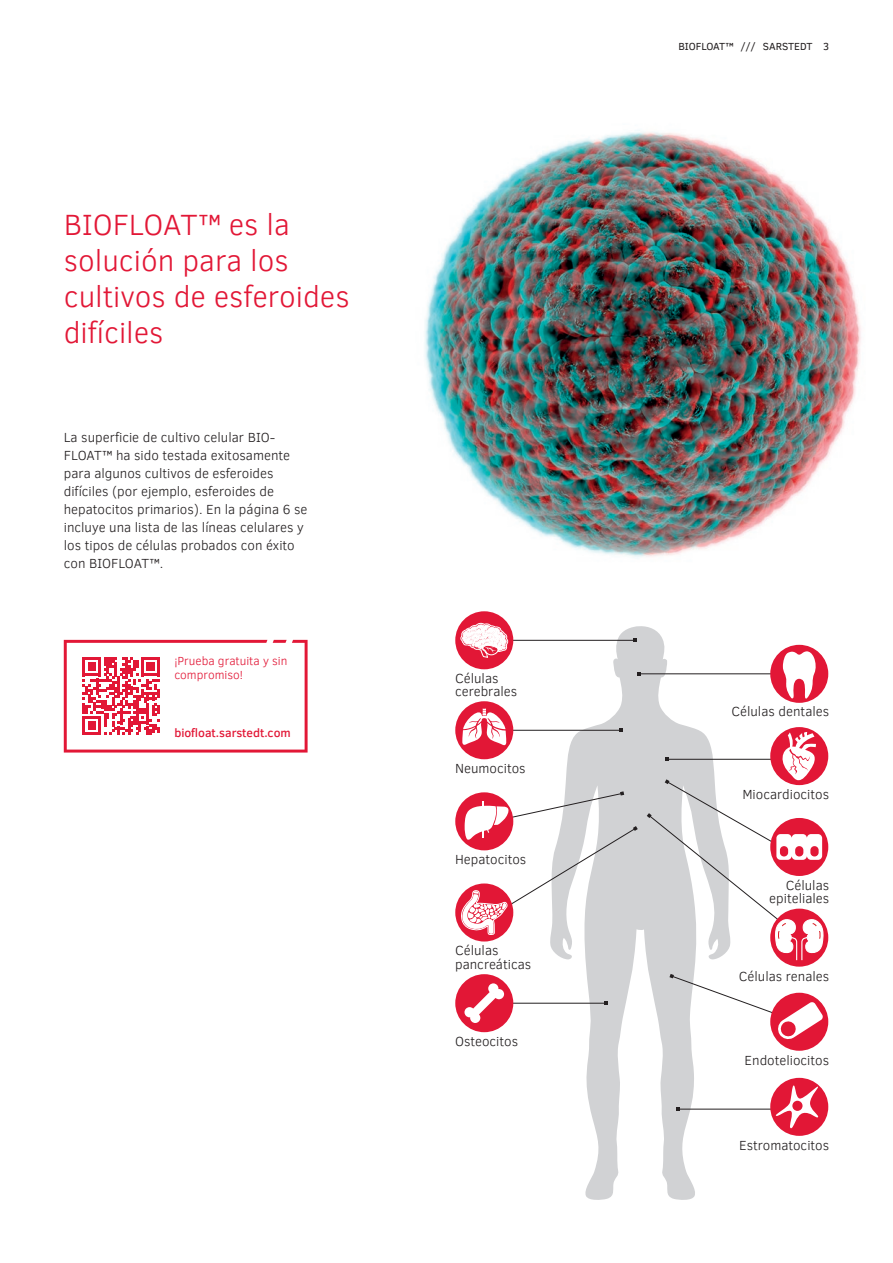
<style>
.page{position:relative;width:893px;height:1263px;background:#fff}
.page>*{position:absolute;margin:0;border:0;box-sizing:border-box;transform-origin:0 0}
.t1{font:300 30px/36px "Clear Sans";color:#e21736}
.t2{font:300 13.5px/18px "Clear Sans";color:#231f20}
.t3{font:300 12px/14.4px "Clear Sans";color:#e21736}
.t4{font:500 12px "Clear Sans";color:#e21736}
.t5{font:10.5px "Clear Sans";color:#231f20}
</style>
<div class="page">
<img style="left:424px;top:130px;width:437px;height:429px">
<svg style="left:548px;top:626px;width:183px;height:574px"></svg>
<hr style="left:639px;top:673px;width:146px;height:1px;background:#231f20">
<hr style="left:678px;top:1109px;width:114px;height:1px;background:#231f20">
<div style="left:770px;top:645px;width:58px;height:58px;background:#e21736;border-radius:50%"></div>
<svg style="left:783px;top:651px;width:33px;height:47px"></svg>
<div style="left:770px;top:727px;width:58px;height:58px;background:#e21736;border-radius:50%"></div>
<div style="left:770px;top:993px;width:58px;height:58px;background:#e21736;border-radius:50%"></div>
<svg style="left:669px;top:974px;width:154px;height:66px"></svg>
<div style="left:770px;top:909px;width:58px;height:58px;background:#e21736;border-radius:50%"></div>
<svg style="left:647px;top:732px;width:178px;height:229px"></svg>
<div style="left:770px;top:1078px;width:58px;height:58px;background:#e21736;border-radius:50%"></div>
<svg style="left:774px;top:1085px;width:46px;height:44px"></svg>
<hr style="left:484px;top:640px;width:151px;height:1px;background:#231f20">
<svg style="left:633px;top:638px;width:4px;height:4px"></svg>
<hr style="left:487px;top:730px;width:134px;height:1px;background:#231f20">
<svg style="left:619px;top:728px;width:4px;height:4px"></svg>
<hr style="left:472px;top:1003px;width:134px;height:1px;background:#231f20">
<svg style="left:604px;top:1001px;width:4px;height:4px"></svg>
<div style="left:455px;top:974px;width:58px;height:58px;background:#e21736;border-radius:50%"></div>
<svg style="left:464px;top:983px;width:40px;height:40px"></svg>
<div style="left:455px;top:883px;width:58px;height:58px;background:#e21736;border-radius:50%"></div>
<svg style="left:455px;top:792px;width:58px;height:58px"></svg>
<svg style="left:460px;top:791px;width:178px;height:144px"></svg>
<div style="left:455px;top:701px;width:58px;height:58px;background:#e21736;border-radius:50%"></div>
<svg style="left:461px;top:706px;width:46px;height:39px"></svg>
<div style="left:455px;top:611px;width:58px;height:58px;background:#e21736;border-radius:50%"></div>
<svg style="left:460px;top:623px;width:48px;height:35px"></svg>
<svg style="left:64px;top:640px;width:244px;height:112px"></svg>
<h1 class="t1" style="left:64px;top:206px;width:287px">BIOFLOAT™ es la solución para los cultivos de esferoides difíciles</h1>
<p class="t2" style="left:64px;top:428px;width:245px">La superficie de cultivo celular BIO-FLOAT™ ha sido testada exitosamente para algunos cultivos de esferoides difíciles (por ejemplo, esferoides de hepatocitos primarios). En la página 6 se incluye una lista de las líneas celulares y los tipos de células probados con éxito con BIOFLOAT™.</p>
<p class="t3" style="left:174px;top:653px;width:115px">¡Prueba gratuita y sin compromiso!</p>
<p class="t4" style="left:174px;top:724px;width:118px">biofloat.sarstedt.com</p>
<p class="t2" style="left:455px;top:671px;width:64px;line-height:13.5px">Células cerebrales</p>
<p class="t2" style="left:455px;top:759px;width:72px">Neumocitos</p>
<p class="t2" style="left:455px;top:850px;width:73px">Hepatocitos</p>
<p class="t2" style="left:455px;top:944px;width:78px;line-height:13.5px">Células pancreáticas</p>
<p class="t2" style="left:455px;top:1032px;width:65px">Osteocitos</p>
<p class="t5" style="left:678px;top:39px;width:152px">BIOFLOAT™ /// SARSTEDT 3</p>
<p class="t2" style="left:731px;top:702px;width:99px">Células dentales</p>
<p class="t2" style="left:742px;top:785px;width:88px">Miocardiocitos</p>
<p class="t2" style="left:769px;top:878px;width:61px;line-height:13.5px;text-align:right">Células epiteliales</p>
<p class="t2" style="left:739px;top:967px;width:92px">Células renales</p>
<p class="t2" style="left:745px;top:1051px;width:86px">Endoteliocitos</p>
<p class="t2" style="left:739px;top:1136px;width:92px">Estromatocitos</p>
</div>
